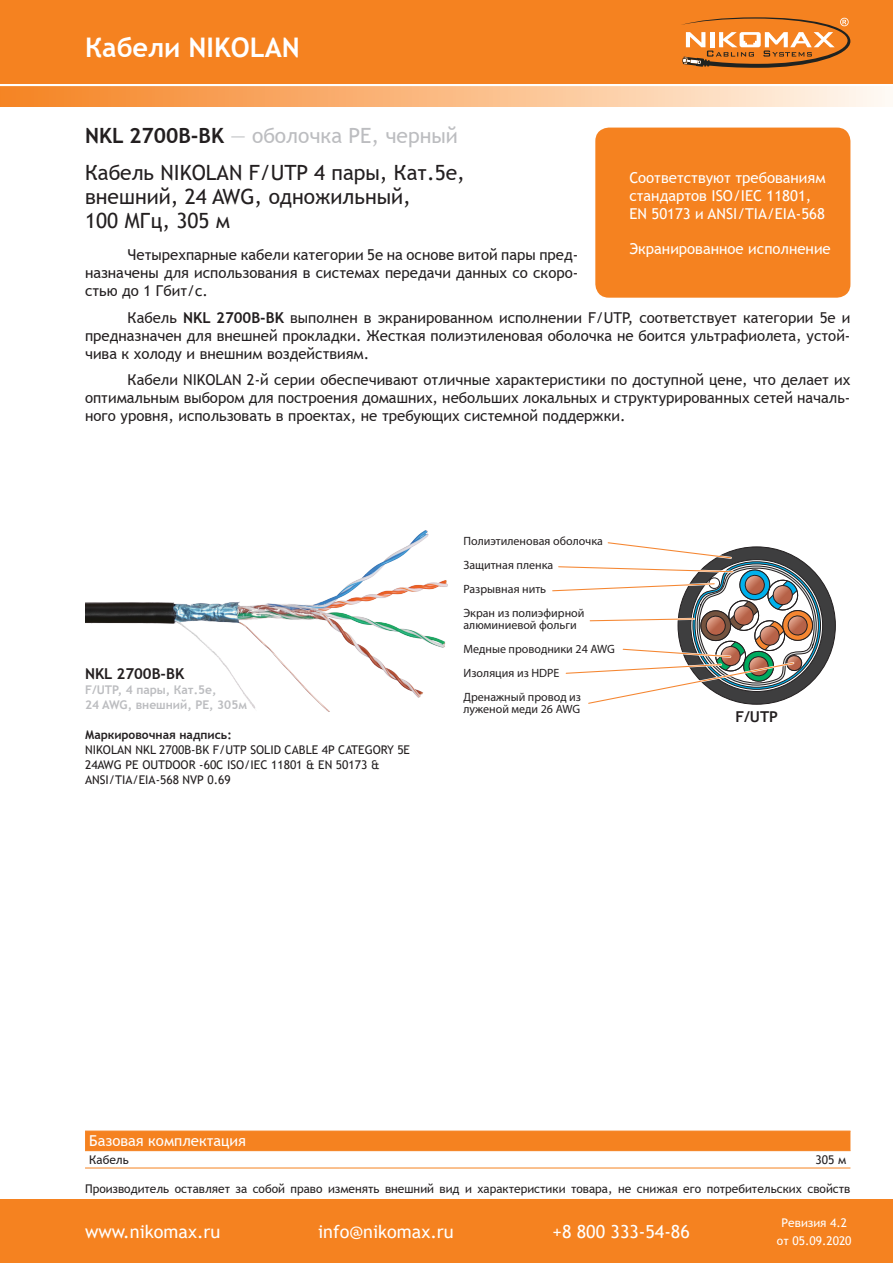
<style>
.page{position:relative;width:893px;height:1263px;background:#fff}
.page>*{position:absolute;margin:0;border:0;box-sizing:border-box;transform-origin:0 0}
.t1{font:700 27px "Trebuchet MS";color:#fff}
.Spec_-_Main_Header{font:21px "Trebuchet MS";color:#231f20}
.Spec_-_Main_Header-2{font:21px "Trebuchet MS";color:#bcbdc0}
.t2{font:18px "Trebuchet MS";color:#fff}
.Spec_-_Main_Text{font:15px/18px "Trebuchet MS";color:#231f20;text-align:justify}
.Spec_-_Main_Header-3{font:15px/18px "Trebuchet MS";color:#fff}
.Spec_-_Caption{font:700 15px "Trebuchet MS";color:#231f20}
.Spec_-_Caption-2{font:12px "Trebuchet MS";color:#231f20}
.t3{font:12px/24px "Myriad Pro";color:#231f20}
.Spec_-_Caption-3{font:700 12px "Trebuchet MS";color:#bcbdc0}
.Spec_-_Main_Text-2{font:12px "Trebuchet MS";color:#fff}
.Spec_-_Caption-4{font:700 12px "Trebuchet MS";color:#231f20}
.Spec_-_Tables_left{font:12px "Trebuchet MS";color:#231f20}
.s1{font-weight:700;color:#231f20}
.s2{font-weight:700}
</style>
<div class="page">
<div style="left:0;top:0;width:893px;height:85px;background:#f58220"></div>
<div style="left:0;top:85px;width:893px;height:21px;background:linear-gradient(to right,#f58220,#fff7ee)"></div>
<div style="left:0;top:1199px;width:893px;height:64px;background:#f58220"></div>
<hr style="left:0;top:84px;width:893px;height:2px;background:#fff">
<svg style="left:681px;top:17px;width:169px;height:51px"></svg>
<div style="left:595px;top:128px;width:255px;height:170px;background:#f58220;border-radius:14px"></div>
<img style="left:85px;top:530px;width:363px;height:168px">
<svg style="left:85px;top:629px;width:331px;height:83px"></svg>
<svg style="left:552px;top:542px;width:284px;height:163px"></svg>
<div style="left:85px;top:1132px;width:765px;height:18px;background:#f58220"></div>
<hr style="left:85px;top:1131px;width:255px;height:1px;background:#f58220">
<hr style="left:340px;top:1131px;width:510px;height:1px;background:#f58220">
<hr style="left:85px;top:1150px;width:255px;height:1px;background:#f58220">
<hr style="left:340px;top:1150px;width:510px;height:1px;background:#f58220">
<hr style="left:85px;top:1167px;width:255px;height:1px;background:#f58220">
<hr style="left:340px;top:1167px;width:510px;height:1px;background:#f58220">
<h1 class="t1" style="left:85px;top:30px;width:216px">Кабели NIKOLAN</h1>
<p class="Spec_-_Main_Header-2" style="left:85px;top:122px;width:374px"><span class="s1">NKL 2700B-BK</span> — оболочка PE, черный</p>
<p class="Spec_-_Main_Header" style="left:85px;top:159px;width:381px">Кабель NIKOLAN F/UTP 4 пары, Кат.5е,</p>
<p class="Spec_-_Main_Header" style="left:85px;top:183px;width:327px">внешний, 24 AWG, одножильный,</p>
<p class="Spec_-_Main_Header" style="left:85px;top:207px;width:147px">100 МГц, 305 м</p>
<p class="Spec_-_Main_Header-3" style="left:629px;top:168px;width:198px">Соответствуют требованиям стандартов ISO/IEC 11801,<br>EN 50173 и ANSI/TIA/EIA-568</p>
<p class="Spec_-_Main_Header-3" style="left:629px;top:239px;width:203px">Экранированное исполнение</p>
<p class="Spec_-_Main_Text" style="left:85px;top:246px;width:495px;text-indent:43px">Четырехпарные кабели категории 5e на основе витой пары пред&shy;назначены для использования в системах передачи данных со скоро&shy;стью до 1 Гбит/c.</p>
<p class="Spec_-_Main_Text" style="left:85px;top:308px;width:767px;text-indent:43px">Кабель <span class="s2">NKL 2700B-BK</span> выполнен в экранированном исполнении F/UTP, соответствует категории 5е и предназначен для внешней прокладки. Жесткая полиэтиленовая оболочка не боится ультрафиолета, устой&shy;чива к холоду и внешним воздействиям.</p>
<p class="Spec_-_Main_Text" style="left:85px;top:371px;width:767px;text-indent:43px">Кабели NIKOLAN 2-й серии обеспечивают отличные характеристики по доступной цене, что делает их оптимальным выбором для построения домашних, небольших локальных и структурированных сетей началь&shy;ного уровня, использовать в проектах, не требующих системной поддержки.</p>
<p class="Spec_-_Caption" style="left:85px;top:665px;width:101px">NKL 2700B-BK</p>
<p class="Spec_-_Caption-3" style="left:85px;top:683px;width:133px">F/UTP, 4 пары, Кат.5е,</p>
<p class="Spec_-_Caption-3" style="left:85px;top:698px;width:163px">24 AWG, внешний, PE, 305м</p>
<p class="Spec_-_Caption-4" style="left:85px;top:728px;width:148px">Маркировочная надпись:</p>
<p class="Spec_-_Caption-2" style="left:85px;top:742px;width:327px">NIKOLAN NKL 2700B-BK F/UTP SOLID CABLE 4P CATEGORY 5E</p>
<p class="Spec_-_Caption-2" style="left:85px;top:757px;width:296px">24AWG PE OUTDOOR -60C ISO/IEC 11801 &amp; EN 50173 &amp;</p>
<p class="Spec_-_Caption-2" style="left:85px;top:772px;width:147px">ANSI/TIA/EIA-568 NVP 0.69</p>
<p class="t3" style="left:463px;top:529px;width:141px">Полиэтиленовая оболочка<br>Защитная пленка<br>Разрывная нить<br>Экран из полиэфирной</p>
<p class="t3" style="left:463px;top:613px;width:153px">алюминиевой фольги<br>Медные проводники 24 AWG<br>Изоляция из HDPE<br>Дренажный провод из</p>
<p class="t3" style="left:463px;top:697px;width:118px">луженой меди 26 AWG</p>
<p class="Spec_-_Caption" style="left:735px;top:707px;width:44px">F/UTP</p>
<p class="Spec_-_Main_Header-3" style="left:89px;top:1132px;width:158px">Базовая комплектация</p>
<p class="Spec_-_Tables_left" style="left:89px;top:1152px;width:41px">Кабель</p>
<p class="Spec_-_Tables_left" style="left:815px;top:1152px;width:32px">305 м</p>
<p class="Spec_-_Caption-2" style="left:85px;top:1181px;width:767px">Производитель оставляет за собой право изменять внешний вид и характеристики товара, не снижая его потребительских свойств</p>
<p class="t2" style="left:85px;top:1220px;width:137px">www.nikomax.ru</p>
<p class="t2" style="left:318px;top:1220px;width:137px">info@nikomax.ru</p>
<p class="t2" style="left:553px;top:1220px;width:139px">+8 800 333-54-86</p>
<p class="Spec_-_Main_Text-2" style="left:781px;top:1215px;width:67px">Ревизия 4.2</p>
<p class="Spec_-_Main_Text-2" style="left:777px;top:1233px;width:76px">от 05.09.2020</p>
</div>
